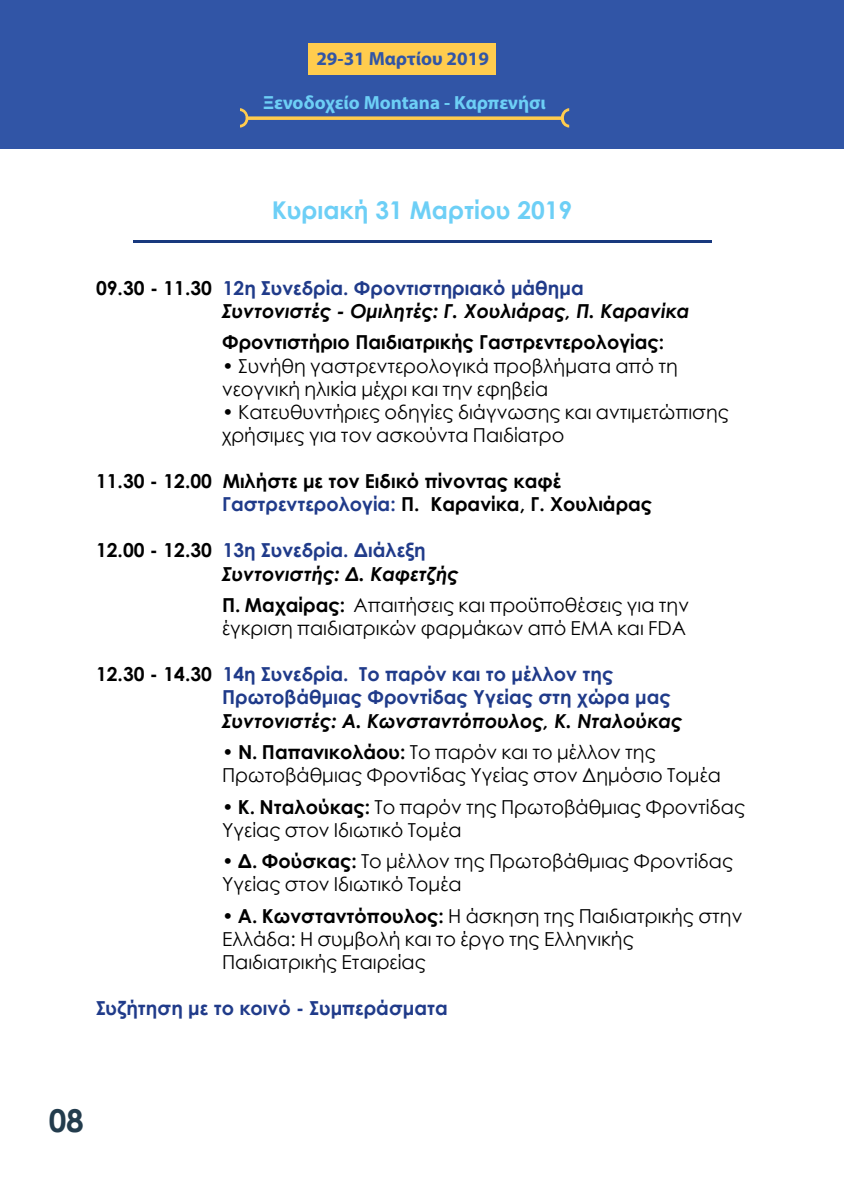
<style>
.page{position:relative;width:844px;height:1191px;background:#fff}
.page>*{position:absolute;margin:0;border:0;box-sizing:border-box;transform-origin:0 0}
.t1{font:700 31.5px "Century Gothic";color:#233c4d}
.t2{font:700 24.5px "Century Gothic";color:#6dcff6}
.t3{font:19.25px/23.1px "Century Gothic";color:#000}
.t4{font:italic 700 19.25px/23.1px "Century Gothic";color:#000}
.t5{font:700 19.25px/23.1px "Century Gothic";color:#000}
.t6{font:700 19.25px/23.1px "Century Gothic";color:#203b8a}
.t7{font:700 19.07px "Myriad Pro";color:#6dcff6}
.t8{font:700 19.07px "Myriad Pro";color:#3155a6}
.s1{font-style:normal}
.s2{font-style:normal;color:#203b8a}
.s3{color:#203b8a}
.s4{font-weight:700}
.s5{color:#000}
</style>
<div class="page">
<div style="left:0;top:0;width:843px;height:149px;background:#3155a6"></div>
<div style="left:308px;top:43px;width:187px;height:31px;background:#ffcc4e"></div>
<svg style="left:240px;top:108px;width:329px;height:20px"></svg>
<hr style="left:133px;top:240px;width:578px;height:2px;background:#18397e">
<p class="t8" style="left:316px;top:46px;width:174px">29-31 Μαρτίου 2019</p>
<p class="t7" style="left:263px;top:90px;width:284px">Ξενοδοχείο Montana - Καρπενήσι</p>
<p class="t2" style="left:271px;top:191px;width:302px">Κυριακή 31 Μαρτίου 2019</p>
<p class="t4" style="left:222px;top:275px;width:469px;text-indent:-126px"><span class="s1">09.30 - 11.30</span> <span class="s2">12η Συνεδρία. Φροντιστηριακό μάθημα<br></span>Συντονιστές - Ομιλητές: Γ. Χουλιάρας, Π. Καρανίκα</p>
<p class="t5" style="left:222px;top:330px;width:443px">Φροντιστήριο Παιδιατρικής Γαστρεντερολογίας:</p>
<p class="t3" style="left:222px;top:354px;width:457px">• Συνήθη γαστρεντερολογικά προβλήματα από τη νεογνική ηλικία μέχρι και την εφηβεία</p>
<p class="t3" style="left:222px;top:400px;width:508px">• Κατευθυντήριες οδηγίες διάγνωσης και αντιμετώπισης χρήσιμες για τον ασκούντα Παιδίατρο</p>
<p class="t5" style="left:222px;top:469px;width:431px;text-indent:-126px">11.30 - 12.00 Μιλήστε με τον Ειδικό πίνοντας καφέ<br><span class="s3">Γαστρεντερολογία:</span> Π. Καρανίκα, Γ. Χουλιάρας</p>
<p class="t4" style="left:222px;top:538px;width:238px;text-indent:-126px"><span class="s1">12.00 - 12.30</span> <span class="s2">13η Συνεδρία. Διάλεξη<br></span>Συντονιστής: Δ. Καφετζής</p>
<p class="t3" style="left:222px;top:593px;width:468px"><span class="s4">Π. Μαχαίρας:</span> Απαιτήσεις και προϋποθέσεις για την έγκριση παιδιατρικών φαρμάκων από ΕΜΑ και FDA</p>
<p class="t6" style="left:222px;top:662px;width:450px;text-indent:-126px"><span class="s5">12.30 - 14.30</span> 14η Συνεδρία. Το παρόν και το μέλλον της<br>Πρωτοβάθμιας Φροντίδας Υγείας στη χώρα μας</p>
<p class="t4" style="left:222px;top:708px;width:462px">Συντονιστές: Α. Κωνσταντόπουλος, Κ. Νταλούκας</p>
<p class="t3" style="left:222px;top:740px;width:500px"><span class="s4">• Ν. Παπανικολάου:</span> Το παρόν και το μέλλον της<br>Πρωτοβάθμιας Φροντίδας Υγείας στον Δημόσιο Τομέα</p>
<p class="t3" style="left:222px;top:795px;width:524px"><span class="s4">• Κ. Νταλούκας:</span> Το παρόν της Πρωτοβάθμιας Φροντίδας<br>Υγείας στον Ιδιωτικό Τομέα</p>
<p class="t3" style="left:222px;top:849px;width:512px"><span class="s4">• Δ. Φούσκας:</span> Το μέλλον της Πρωτοβάθμιας Φροντίδας<br>Υγείας στον Ιδιωτικό Τομέα</p>
<p class="t3" style="left:222px;top:904px;width:521px"><span class="s4">• Α. Κωνσταντόπουλος:</span> Η άσκηση της Παιδιατρικής στην<br>Ελλάδα: H συμβολή και το έργο της Ελληνικής<br>Παιδιατρικής Εταιρείας</p>
<p class="t6" style="left:96px;top:996px;width:353px">Συζήτηση με το κοινό - Συμπεράσματα</p>
<h1 class="t1" style="left:49px;top:1097px;width:36px">08</h1>
</div>
